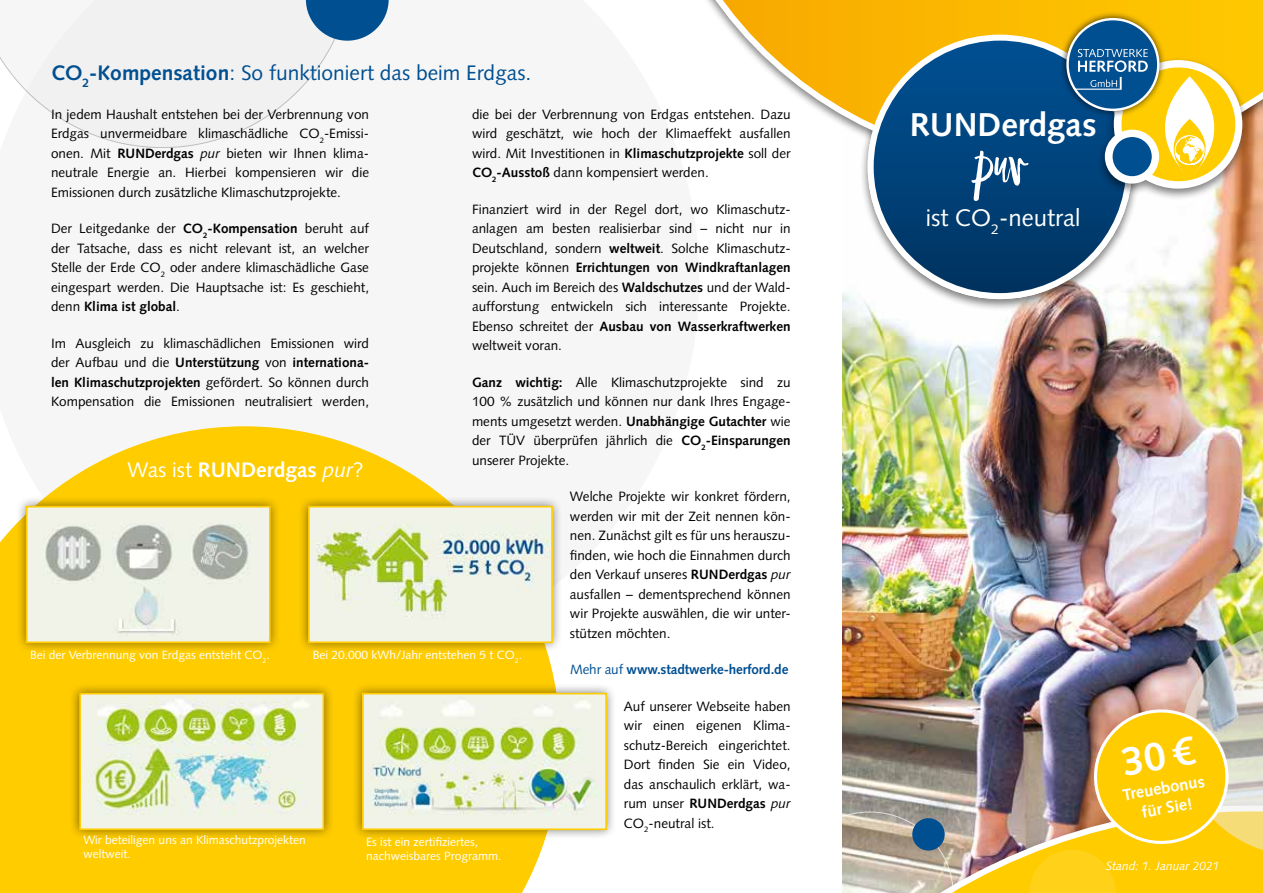
<style>
.page{position:relative;width:1263px;height:893px;background:#fff}
.page>*{position:absolute;margin:0;border:0;box-sizing:border-box;transform-origin:0 0}
.t1{font:700 33px "Syntax LT Std";color:#fff}
.t2{font:24px "Syntax LT Std";color:#fff}
.t3{font:21px "Syntax LT Std";color:#004f91}
.t4{font:700 21px "Syntax LT Std";color:#fff}
.t5{font:700 16.5px/20.1px "Syntax LT Std";color:#fff;text-align:center}
.t6{font:13.5px/19.5px "Syntax LT Std";color:#000;text-align:justify}
.t7{font:700 13.5px "Syntax LT Std";letter-spacing:-.01em;color:#004f91}
.t8{font:12px/14.4px "Syntax LT Std";color:#fff}
.t9{font:italic 12px "Syntax LT Std";color:#fff}
.s1{font-weight:700}
.s2{font-style:italic}
.s3{font-weight:400}
.s4{font-weight:400;font-style:italic}
</style>
<div class="page">
<img style="left:842px;top:180px;width:421px;height:445px">
<div style="left:859px;top:31px;width:281px;height:280px;background:#000;opacity:.5"></div>
<div style="left:699px;top:0;width:564px;height:180px;background:#000;opacity:.5"></div>
<svg style="left:703px;top:0;width:560px;height:170px"></svg>
<svg style="left:871px;top:38px;width:258px;height:258px;background:#0a497e"></svg>
<div style="left:1096px;top:56px;width:154px;height:145px;background:#000;opacity:.5"></div>
<div style="left:1059px;top:11px;width:107px;height:107px;background:#000;opacity:.75"></div>
<div style="left:1067px;top:19px;width:91px;height:91px;background:#004f91;border-radius:50%"></div>
<svg style="left:1067px;top:49px;width:175px;height:140px"></svg>
<div style="left:1066px;top:18px;width:93px;height:93px;border:2px solid #fff;border-radius:50%"></div>
<svg style="left:971px;top:151px;width:57px;height:50px"></svg>
<div style="left:0;top:0;width:335px;height:148px;background:#f1f1f1"></div>
<svg style="left:306px;top:0;width:83px;height:41px"></svg>
<svg style="left:0;top:426px;width:555px;height:467px;fill:#fc0"></svg>
<div style="left:16px;top:496px;width:265px;height:157px;background:#000;opacity:.5"></div>
<img style="left:29px;top:509px;width:239px;height:131px">
<div style="left:26px;top:506px;width:245px;height:137px;border:2px solid #fc0"></div>
<div style="left:298px;top:496px;width:265px;height:157px;background:#000;opacity:.5"></div>
<img style="left:311px;top:509px;width:239px;height:131px">
<div style="left:308px;top:506px;width:245px;height:137px;border:2px solid #fc0"></div>
<div style="left:69px;top:683px;width:265px;height:157px;background:#000;opacity:.5"></div>
<img style="left:82px;top:696px;width:239px;height:131px">
<div style="left:79px;top:693px;width:245px;height:137px;border:2px solid #fc0"></div>
<div style="left:352px;top:683px;width:265px;height:157px;background:#000;opacity:.5"></div>
<img style="left:365px;top:696px;width:239px;height:131px">
<div style="left:362px;top:693px;width:245px;height:137px;border:2px solid #fc0"></div>
<img style="left:842px;top:625px;width:421px;height:268px">
<h3 class="t3" style="left:51px;top:60px;width:482px"><span class="s1">CO</span><sub>2</sub><span class="s1">-Kompensation</span>: So funktioniert das beim Erdgas.</h3>
<p class="t6" style="left:472px;top:104px;width:320px">die bei der Verbrennung von Erdgas entstehen. Dazu wird geschätzt, wie hoch der Klimaeffekt ausfallen wird. Mit Investitionen in <span class="s1">Klimaschutzprojekte</span> soll der <span class="s1">CO</span><sub>2</sub><span class="s1">-Ausstoß</span> dann kompensiert werden.</p>
<p class="t6" style="left:472px;top:199px;width:320px">Finanziert wird in der Regel dort, wo Klimaschutz&shy;anlagen am besten realisierbar sind – nicht nur in Deutschland, sondern <span class="s1">weltweit</span>. Solche Klimaschutz&shy;projekte können <span class="s1">Errichtungen von Windkraftanlagen </span>sein. Auch im Bereich des <span class="s1">Waldschutzes</span> und der Wald&shy;aufforstung entwickeln sich interessante Projekte.<br>Ebenso schreitet der <span class="s1">Ausbau von Wasserkraftwerken </span>weltweit voran.</p>
<p class="t6" style="left:472px;top:372px;width:320px"><span class="s1">Ganz wichtig:</span> Alle Klimaschutzprojekte sind zu 100 % zusätzlich und können nur dank Ihres Engage&shy;ments umgesetzt werden. <span class="s1">Unabhängige Gutachter</span> wie der TÜV überprüfen jährlich die <span class="s1">CO</span><sub>2</sub><span class="s1">-Einsparungen </span>unserer Projekte.</p>
<p class="t6" style="left:570px;top:487px;width:222px">Welche Projekte wir konkret fördern, werden wir mit der Zeit nennen kön&shy;nen. Zunächst gilt es für uns herauszu&shy;finden, wie hoch die Einnahmen durch den Verkauf unseres <span class="s1">RUNDerdgas</span> <span class="s2">pur </span>ausfallen – dementsprechend können wir Projekte auswählen, die wir unter&shy;stützen möchten.</p>
<p class="t7" style="left:570px;top:662px;width:220px"><span class="s3">Mehr auf</span> www.stadtwerke-herford.de</p>
<p class="t6" style="left:624px;top:696px;width:168px">Auf unserer Webseite haben wir einen eigenen Klima&shy;schutz-Bereich eingerichtet.<br>Dort finden Sie ein Video, das anschaulich erklärt, wa&shy;rum unser <span class="s1">RUNDerdgas</span> <span class="s2">pur </span>CO<sub>2</sub>-neutral ist.</p>
<p class="t6" style="left:51px;top:104px;width:320px">In jedem Haushalt entstehen bei der Verbrennung von Erdgas unvermeidbare klimaschädliche CO<sub>2</sub>-Emissi&shy;onen. Mit <span class="s1">RUNDerdgas</span> <span class="s2">pur</span> bieten wir Ihnen klima&shy;neutrale Energie an. Hierbei kompensieren wir die Emissionen durch zusätzliche Klimaschutzprojekte.</p>
<p class="t6" style="left:51px;top:219px;width:320px">Der Leitgedanke der <span class="s1">CO</span><sub>2</sub><span class="s1">-Kompensation</span> beruht auf der Tatsache, dass es nicht relevant ist, an welcher Stelle der Erde CO<sub>2</sub> oder andere klimaschädliche Gase eingespart werden. Die Hauptsache ist: Es geschieht, denn <span class="s1">Klima ist global</span>.</p>
<p class="t6" style="left:51px;top:333px;width:320px">Im Ausgleich zu klimaschädlichen Emissionen wird der Aufbau und die <span class="s1">Unterstützung</span> von <span class="s1">internationa&shy;len Klimaschutzprojekten</span> gefördert. So können durch Kompensation die Emissionen neutralisiert werden,</p>
<h3 class="t4" style="left:128px;top:458px;width:238px"><span class="s3">Was ist</span> RUNDerdgas <span class="s4">pur</span><span class="s3">?</span></h3>
<p class="t8" style="left:30px;top:647px;width:241px">Bei der Verbrennung von Erdgas entsteht CO<sub>2</sub>.</p>
<p class="t8" style="left:313px;top:647px;width:211px">Bei 20.000 kWh/Jahr entstehen 5 t CO<sub>2</sub>.</p>
<p class="t8" style="left:84px;top:833px;width:224px">Wir beteiligen uns an Klimaschutzprojekten weltweit.</p>
<p class="t8" style="left:366px;top:834px;width:137px">Es ist ein zertifiziertes, nachweisbares Programm.</p>
<h1 class="t1" style="left:910px;top:106px;width:188px">RUNDerdgas</h1>
<h2 class="t2" style="left:926px;top:203px;width:156px">ist CO<sub>2</sub>-neutral</h2>
<p class="t5" style="left:1121px;top:785px;width:84px;rotate:-10deg">Treuebonus für Sie!</p>
<p class="t9" style="left:1106px;top:859px;width:115px">Stand: 1. Januar 2021</p>
</div>
